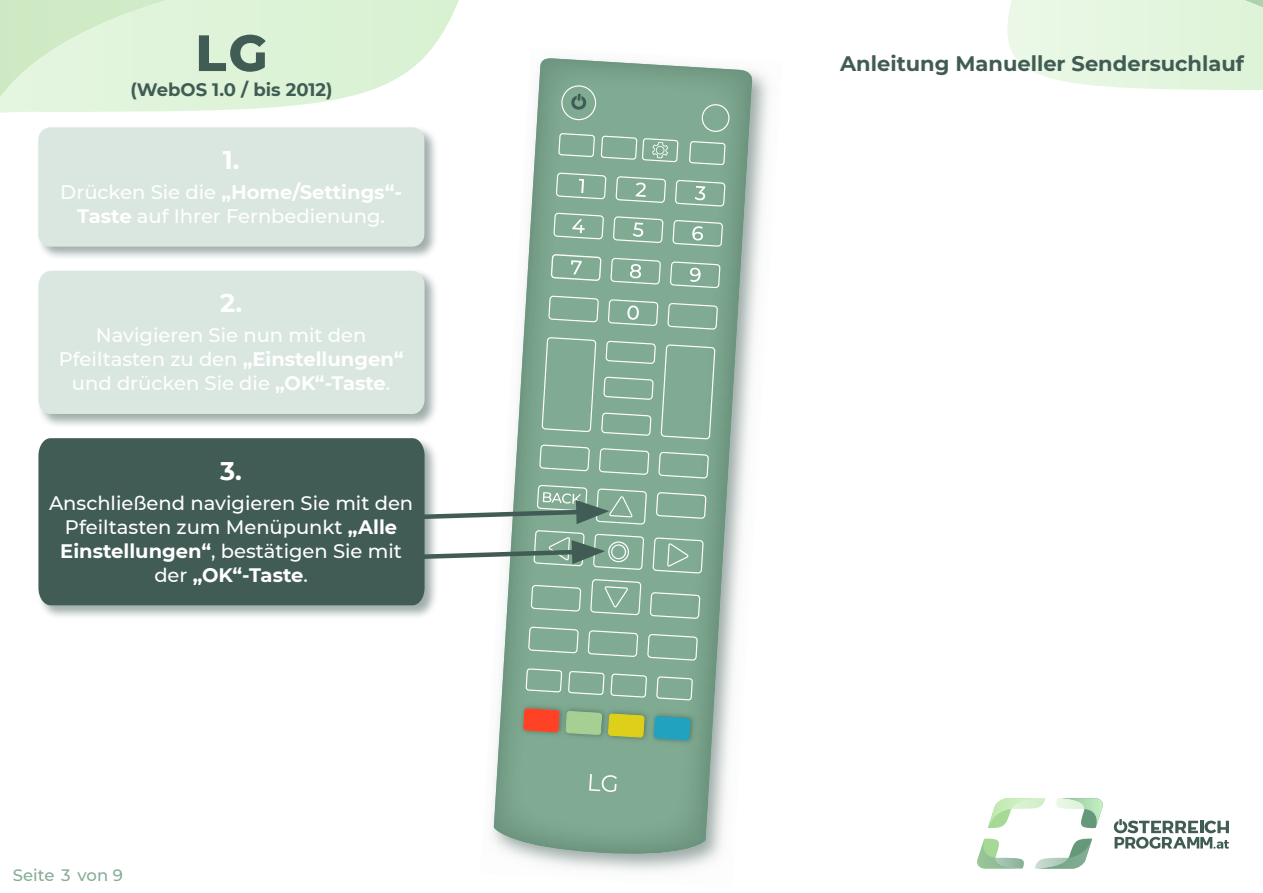
<style>
.page{position:relative;width:1263px;height:893px;background:#fff}
.page>*{position:absolute;margin:0;border:0;box-sizing:border-box;transform-origin:0 0}
.t1{font:800 51px "Montserrat";color:#405c54}
.t2{font:700 25.5px "Montserrat";color:#fff}
.t3{font:700 21px "Montserrat";color:#405c54}
.t4{font:500 19.5px/24px "Montserrat";color:#fff;text-align:center}
.t5{font:700 19.5px/24px "Montserrat";color:#fff;text-align:center}
.t6{font:700 18px "Montserrat";color:#405c54}
.t7{font:500 16.5px "Montserrat";color:#85ad96}
.s1{font-weight:700}
.s2{font-weight:500}
</style>
<div class="page">
<img style="left:1007px;top:0;width:25px;height:71px">
<svg style="left:1114px;top:819px;width:115px;height:30px"></svg>
<svg style="left:988px;top:827px;width:12px;height:1px"></svg>
<img style="left:988px;top:798px;width:55px;height:29px">
<svg style="left:1084px;top:827px;width:12px;height:1px"></svg>
<img style="left:1056px;top:798px;width:4px;height:10px">
<img style="left:1060px;top:798px;width:43px;height:29px">
<img style="left:1022px;top:859px;width:2px;height:9px">
<img style="left:977px;top:839px;width:45px;height:29px">
<img style="left:1035px;top:839px;width:57px;height:29px">
<img style="left:418px;top:0;width:41px;height:63px">
<img style="left:494px;top:58px;width:258px;height:800px">
<svg style="left:561px;top:85px;width:36px;height:36px"></svg>
<svg style="left:589px;top:774px;width:28px;height:18px"></svg>
<svg style="left:701px;top:104px;width:29px;height:28px"></svg>
<svg style="left:551px;top:254px;width:50px;height:27px"></svg>
<svg style="left:556px;top:173px;width:50px;height:26px"></svg>
<svg style="left:615px;top:176px;width:51px;height:27px"></svg>
<svg style="left:675px;top:180px;width:50px;height:27px"></svg>
<svg style="left:553px;top:213px;width:51px;height:26px"></svg>
<svg style="left:613px;top:216px;width:50px;height:27px"></svg>
<svg style="left:672px;top:220px;width:51px;height:27px"></svg>
<svg style="left:610px;top:258px;width:51px;height:27px"></svg>
<svg style="left:670px;top:261px;width:50px;height:27px"></svg>
<svg style="left:548px;top:296px;width:51px;height:26px"></svg>
<svg style="left:608px;top:299px;width:50px;height:27px"></svg>
<svg style="left:667px;top:303px;width:51px;height:27px"></svg>
<svg style="left:528px;top:627px;width:51px;height:26px"></svg>
<svg style="left:588px;top:630px;width:50px;height:27px"></svg>
<svg style="left:647px;top:634px;width:51px;height:27px"></svg>
<svg style="left:539px;top:337px;width:176px;height:142px;background:#87af98"></svg>
<svg style="left:558px;top:133px;width:37px;height:24px"></svg>
<svg style="left:689px;top:141px;width:37px;height:24px"></svg>
<svg style="left:526px;top:668px;width:36px;height:24px"></svg>
<svg style="left:568px;top:671px;width:79px;height:27px;background:#8eb39e"></svg>
<svg style="left:656px;top:676px;width:37px;height:24px"></svg>
<img style="left:516px;top:699px;width:50px;height:41px">
<img style="left:560px;top:702px;width:49px;height:41px">
<img style="left:558px;top:702px;width:11px;height:38px">
<svg style="left:523px;top:708px;width:78px;height:27px;background:#b98d67"></svg>
<img style="left:603px;top:705px;width:48px;height:40px">
<img style="left:601px;top:705px;width:10px;height:38px">
<svg style="left:608px;top:713px;width:37px;height:25px"></svg>
<img style="left:649px;top:707px;width:50px;height:41px">
<img style="left:646px;top:707px;width:7px;height:38px">
<svg style="left:654px;top:716px;width:36px;height:24px"></svg>
<svg style="left:601px;top:136px;width:77px;height:26px;background:#93b7a3"></svg>
<svg style="left:439px;top:485px;width:267px;height:134px"></svg>
<div style="left:36px;top:269px;width:403px;height:159px;background:#405c57;opacity:.5"></div>
<div style="left:38px;top:271px;width:387px;height:143px;background:#dae7e0"></div>
<div style="left:36px;top:436px;width:403px;height:184px;background:#405c57;opacity:.5"></div>
<div style="left:38px;top:438px;width:387px;height:167px;background:#405c54"></div>
<div style="left:36px;top:125px;width:402px;height:136px;background:#405c57;opacity:.5"></div>
<div style="left:38px;top:127px;width:386px;height:120px;background:#dae7e0;border-radius:12px"></div>
<h1 class="t1" style="left:195px;top:16px;width:74px">LG</h1>
<p class="t6" style="left:130px;top:76px;width:204px">(WebOS 1.0 / bis 2012)</p>
<p class="t2" style="left:223px;top:141px;width:18px">1.</p>
<p class="t4" style="left:60px;top:179px;width:343px">Drücken Sie die <span class="s1">„Home/Settings“-<br>Taste</span> auf Ihrer Fernbedienung.</p>
<p class="t2" style="left:220px;top:285px;width:23px">2.</p>
<p class="t4" style="left:96px;top:323px;width:272px">Navigieren Sie nun mit den</p>
<p class="t4" style="left:59px;top:347px;width:346px">Pfeiltasten zu den <span class="s1">„Einstellungen“ </span>und drücken Sie die <span class="s1">„OK“-Taste</span>.</p>
<p class="t2" style="left:220px;top:452px;width:23px">3.</p>
<p class="t4" style="left:49px;top:490px;width:366px">Anschließend navigieren Sie mit den<br>Pfeiltasten zum Menüpunkt <span class="s1">„Alle</span></p>
<p class="t5" style="left:60px;top:538px;width:343px">Einstellungen“<span class="s2">, bestätigen Sie mit der</span> „OK“-Taste<span class="s2">.</span></p>
<p class="t7" style="left:13px;top:864px;width:111px">Seite 3 von 9</p>
<p class="t3" style="left:840px;top:48px;width:405px">Anleitung Manueller Sendersuchlauf</p>
</div>
